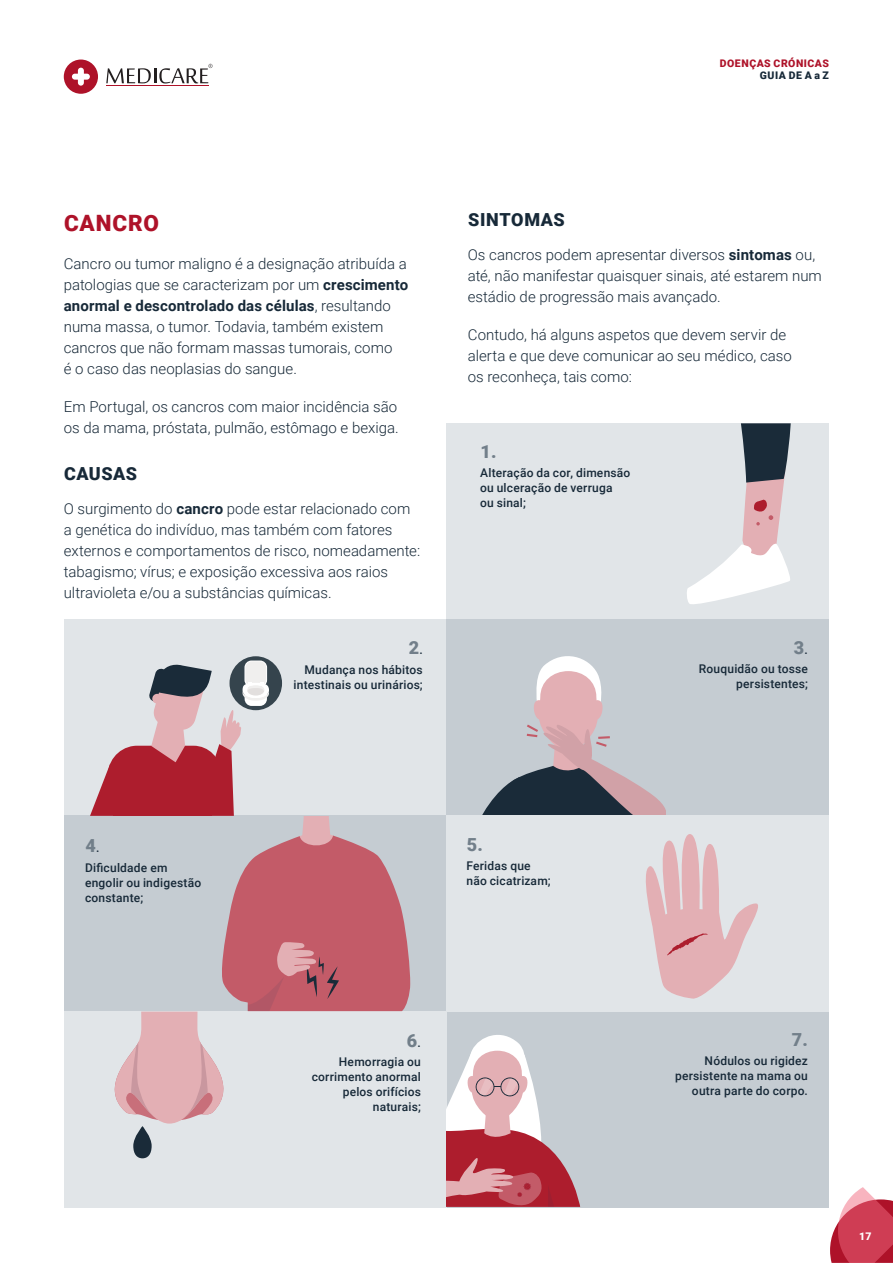
<style>
.page{position:relative;width:893px;height:1263px;background:#fff}
.page>*{position:absolute;margin:0;border:0;box-sizing:border-box;transform-origin:0 0}
.t1{font:900 22.5px "Roboto";letter-spacing:.04em;color:#ae1229}
.t2{font:900 18px "Roboto";letter-spacing:.03em;color:#172938}
.t3{font:900 18px "Roboto";color:#727f8a}
.t4{font:300 15px/21px "Roboto";color:#172938}
.t5{font:500 12px/15px "Roboto";letter-spacing:.015em;color:#172938;text-align:right}
.t6{font:900 10.5px "Roboto";letter-spacing:.05em;color:#ae1229}
.t7{font:900 10.5px "Roboto";letter-spacing:.05em;color:#172938}
.t8{font:900 10.5px "Roboto";color:#fff}
.s1{font-weight:700}
.s2{font-weight:500;font-size:12px;color:#172938}
</style>
<div class="page">
<svg style="left:830px;top:1187px;width:63px;height:76px"></svg>
<svg style="left:64px;top:60px;width:34px;height:34px"></svg>
<svg style="left:106px;top:64px;width:107px;height:19px"></svg>
<hr style="left:106px;top:85px;width:102px;height:1px;background:#ae1229">
<div style="left:446px;top:423px;width:383px;height:196px;background:#e1e5e8"></div>
<div style="left:64px;top:619px;width:382px;height:196px;background:#e1e5e8"></div>
<div style="left:446px;top:619px;width:383px;height:196px;background:#c5ccd2"></div>
<div style="left:64px;top:815px;width:382px;height:196px;background:#c5ccd2"></div>
<div style="left:446px;top:1011px;width:383px;height:196px;background:#c5ccd2"></div>
<div style="left:446px;top:815px;width:383px;height:196px;background:#e1e5e8"></div>
<div style="left:64px;top:1011px;width:382px;height:196px;background:#e1e5e8"></div>
<svg style="left:686px;top:423px;width:143px;height:185px;background:#d1d0d4"></svg>
<svg style="left:230px;top:656px;width:52px;height:54px"></svg>
<svg style="left:244px;top:660px;width:23px;height:27px"></svg>
<div style="left:245px;top:661px;width:21px;height:25px;background:#f0efee;border-radius:6px"></div>
<svg style="left:467px;top:651px;width:198px;height:164px;background:#b1aeb5"></svg>
<svg style="left:639px;top:833px;width:121px;height:166px;background:#e1c8cc"></svg>
<svg style="left:90px;top:663px;width:320px;height:495px;background:#cfb5bb"></svg>
<svg style="left:446px;top:1028px;width:134px;height:179px;background:#cc9aa2"></svg>
<p class="t6" style="left:720px;top:56px;width:111px">DOENÇAS CRÓNICAS</p>
<p class="t7" style="left:760px;top:68px;width:71px">GUIA DE A a Z</p>
<h1 class="t1" style="left:64px;top:207px;width:96px">CANCRO</h1>
<p class="t4" style="left:64px;top:252px;width:346px">Cancro ou tumor maligno é a designação atribuída a patologias que se caracterizam por um <span class="s1">crescimento anormal e descontrolado das células</span>, resultando numa massa, o tumor. Todavia, também existem cancros que não formam massas tumorais, como<br>é o caso das neoplasias do sangue.</p>
<p class="t4" style="left:64px;top:395px;width:336px">Em Portugal, os cancros com maior incidência são os da mama, próstata, pulmão, estômago e bexiga.</p>
<p class="t2" style="left:64px;top:461px;width:75px">CAUSAS</p>
<p class="t4" style="left:64px;top:497px;width:358px">O surgimento do <span class="s1">cancro</span> pode estar relacionado com a genética do indivíduo, mas também com fatores externos e comportamentos de risco, nomeadamente: tabagismo; vírus; e exposição excessiva aos raios ultravioleta e/ou a substâncias químicas.</p>
<p class="t3" style="left:409px;top:635px;width:16px">2<span class="s2">.</span></p>
<p class="t5" style="left:294px;top:661px;width:131px">Mudança nos hábitos intestinais ou urinários;</p>
<p class="t2" style="left:468px;top:207px;width:98px">SINTOMAS</p>
<p class="t4" style="left:468px;top:243px;width:356px">Os cancros podem apresentar diversos <span class="s1">sintomas</span> ou, até, não manifestar quaisquer sinais, até estarem num estádio de progressão mais avançado.</p>
<p class="t4" style="left:468px;top:323px;width:326px">Contudo, há alguns aspetos que devem servir de alerta e que deve comunicar ao seu médico, caso os reconheça, tais como:</p>
<p class="t3" style="left:480px;top:439px;width:18px">1.</p>
<p class="t5" style="left:480px;top:465px;width:152px;text-align:left">Alteração da cor, dimensão ou ulceração de verruga<br>ou sinal;</p>
<p class="t3" style="left:794px;top:635px;width:16px">3<span class="s2">.</span></p>
<p class="t5" style="left:699px;top:661px;width:111px">Rouquidão ou tosse persistentes;</p>
<p class="t3" style="left:85px;top:833px;width:16px">4<span class="s2">.</span></p>
<p class="t5" style="left:85px;top:859px;width:118px;text-align:left">Dificuldade em engolir ou indigestão constante;</p>
<p class="t3" style="left:467px;top:831px;width:18px">5.</p>
<p class="t5" style="left:466px;top:858px;width:86px;text-align:left">Feridas que não cicatrizam;</p>
<p class="t3" style="left:407px;top:1028px;width:16px">6<span class="s2">.</span></p>
<p class="t5" style="left:312px;top:1054px;width:111px">Hemorragia ou corrimento anormal pelos orifícios naturais;</p>
<p class="t3" style="left:792px;top:1027px;width:18px">7.</p>
<p class="t5" style="left:675px;top:1053px;width:134px">Nódulos ou rigidez persistente na mama ou outra parte do corpo.</p>
<p class="t8" style="left:859px;top:1229px;width:14px">17</p>
</div>
